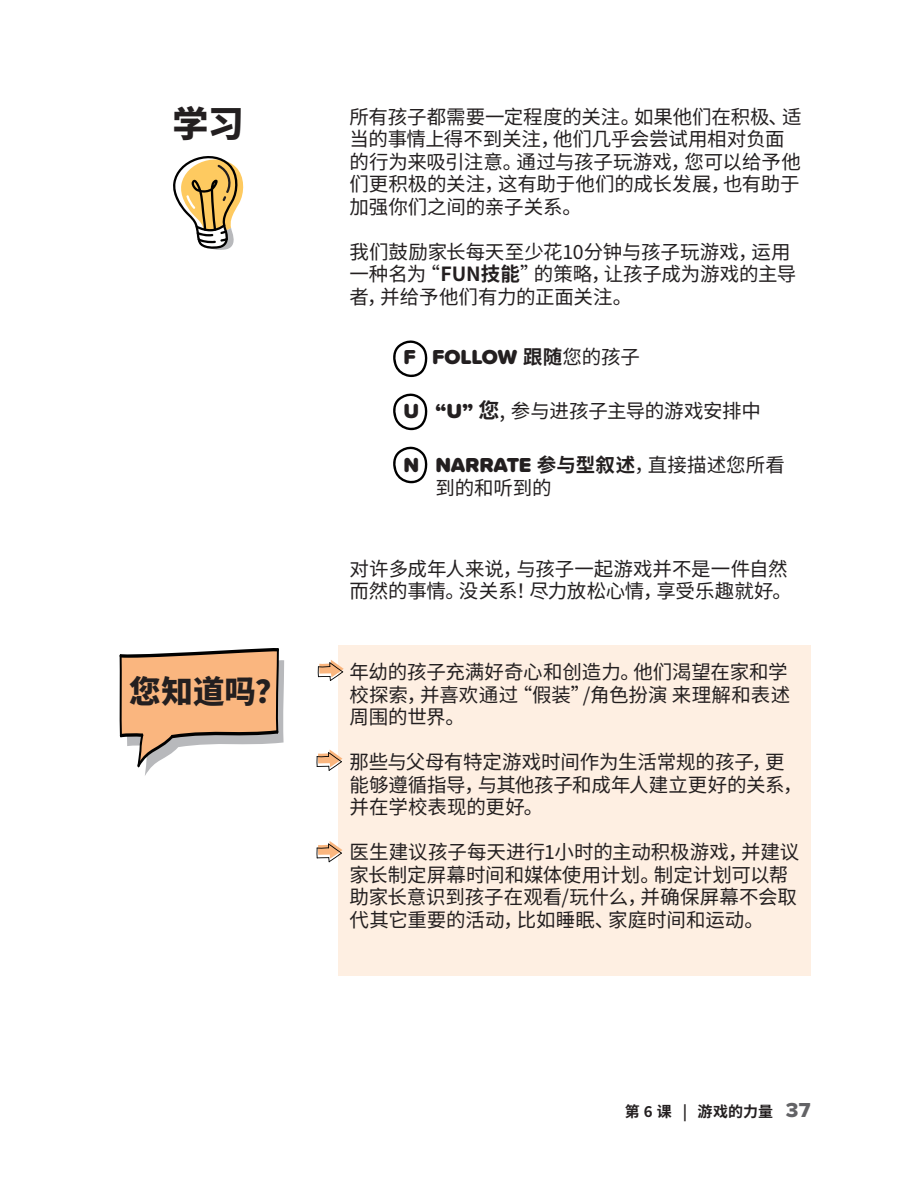
<style>
.page{position:relative;width:918px;height:1188px;background:#fff}
.page>*{position:absolute;margin:0;border:0;box-sizing:border-box;transform-origin:0 0}
.t1{font:800 36px "Source Han Sans CN";color:#231f20}
.t2{font:800 31.5px "Source Han Sans CN";color:#231f20}
.Bullets{font:900 21px "Proxima Soft";letter-spacing:-.01em;color:#231f20}
.body{font:19.5px/22.5px "Source Han Sans CN";letter-spacing:-.005em;color:#231f20}
.Bullets-2{font:19.5px "Source Han Sans CN";letter-spacing:-.005em;color:#231f20}
.t3{font:700 15px "Source Han Sans CN";letter-spacing:.01em;color:#231f20}
.s1{font-weight:700}
.s2{font-family:"Source Han Sans CN";font-weight:700;font-size:19.5px}
.s3{font-family:"Source Han Sans CN";font-weight:400;font-size:19.5px}
.s4{font-family:"Proxima Soft";font-weight:900;font-size:21px}
.s5{font-weight:700;font-size:21px}
.s6{font-size:21px}
.s7{font-family:"Proxima Nova Extrabld";font-weight:400;font-size:21px;color:#636366}
</style>
<div class="page">
<div style="left:338px;top:645px;width:473px;height:331px;background:#feefe2"></div>
<svg style="left:318px;top:660px;width:26px;height:21px"></svg>
<svg style="left:316px;top:750px;width:26px;height:21px"></svg>
<svg style="left:316px;top:841px;width:26px;height:21px"></svg>
<svg style="left:393px;top:340px;width:35px;height:37px"></svg>
<svg style="left:393px;top:393px;width:35px;height:37px"></svg>
<svg style="left:393px;top:446px;width:35px;height:37px"></svg>
<svg style="left:120px;top:648px;width:164px;height:128px"></svg>
<svg style="left:173px;top:156px;width:71px;height:94px"></svg>
<p class="t1" style="left:172px;top:103px;width:73px">学习</p>
<p class="t2" style="left:129px;top:674px;width:159px">您知道吗？</p>
<p class="body" style="left:350px;top:106px;width:454px">所有孩子都需要一定程度的关注。如果他们在积极、适当的事情上得不到关注，他们几乎会尝试用相对负面的行为来吸引注意。通过与孩子玩游戏，您可以给予他们更积极的关注，这有助于他们的成长发展，也有助于加强你们之间的亲子关系。</p>
<p class="body" style="left:350px;top:241px;width:448px">我们鼓励家长每天至少花10分钟与孩子玩游戏，运用一种名为“<span class="s1">FUN技能</span>”的策略，让孩子成为游戏的主导者，并给予他们有力的正面关注。</p>
<p class="Bullets" style="left:404px;top:341px;width:238px">F FOLLOW <span class="s2">跟随</span><span class="s3">您的孩子</span></p>
<p class="Bullets-2" style="left:404px;top:400px;width:359px"><span class="s4">U “U”</span> <span class="s5">您</span><span class="s6">,</span> 参与进孩子主导的游戏安排中</p>
<p class="Bullets" style="left:404px;top:449px;width:383px">N NARRATE <span class="s2">参与型叙述</span><span class="s3">，直接描述您所看</span></p>
<p class="Bullets-2" style="left:435px;top:477px;width:118px">到的和听到的</p>
<p class="body" style="left:350px;top:558px;width:444px">对许多成年人来说，与孩子一起游戏并不是一件自然而然的事情。没关系！尽力放松心情，享受乐趣就好。</p>
<p class="body" style="left:350px;top:661px;width:442px">年幼的孩子充满好奇心和创造力。他们渴望在家和学校探索，并喜欢通过“假装”/角色扮演 来理解和表述周围的世界。</p>
<p class="body" style="left:350px;top:751px;width:455px">那些与父母有特定游戏时间作为生活常规的孩子，更能够遵循指导，与其他孩子和成年人建立更好的关系，并在学校表现的更好。</p>
<p class="body" style="left:350px;top:841px;width:451px">医生建议孩子每天进行1小时的主动积极游戏，并建议家长制定屏幕时间和媒体使用计划。制定计划可以帮助家长意识到孩子在观看/玩什么，并确保屏幕不会取代其它重要的活动，比如睡眠、家庭时间和运动。</p>
<p class="t3" style="left:625px;top:1103px;width:187px">第 6 课 | 游戏的力量 <span class="s7">37</span></p>
</div>
